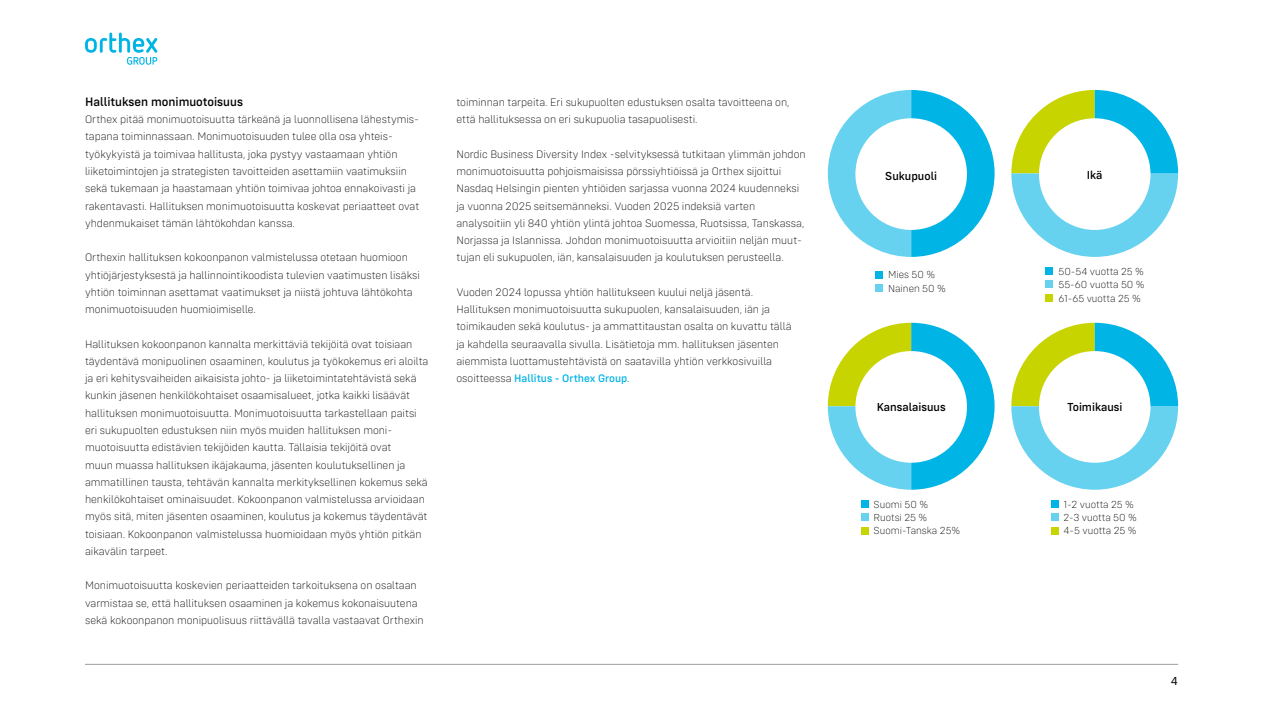
<style>
.page{position:relative;width:1263px;height:711px;background:#fff}
.page>*{position:absolute;margin:0;border:0;box-sizing:border-box;transform-origin:0 0}
.t1{font:500 12.75px "Config Rounded";color:#000}
.t2{font:500 12px "Config Rounded";color:#000}
.t3{font:12px "Config Rounded";color:#000}
.t4{font:200 11.25px/17.2px "Config Rounded";color:#000}
.t5{font:200 10.5px/13.2px "Config Rounded";color:#000}
.s1{font-weight:500;color:#00b4e5}
</style>
<div class="page">
<hr style="left:85px;top:663px;width:1093px;height:1px;background:#9d9d9c">
<svg style="left:828px;top:90px;width:166px;height:167px"></svg>
<div style="left:855px;top:118px;width:112px;height:112px;background:#fff;border-radius:50%"></div>
<div style="left:875px;top:284px;width:8px;height:8px;background:#66d2ef"></div>
<div style="left:875px;top:270px;width:8px;height:8px;background:#00b4e5"></div>
<svg style="left:1011px;top:90px;width:167px;height:167px"></svg>
<div style="left:1039px;top:118px;width:111px;height:112px;background:#fff;border-radius:50%"></div>
<div style="left:1045px;top:267px;width:8px;height:8px;background:#00b4e5"></div>
<div style="left:1045px;top:280px;width:8px;height:8px;background:#66d2ef"></div>
<div style="left:1045px;top:294px;width:8px;height:7px;background:#c8d400"></div>
<svg style="left:828px;top:322px;width:166px;height:167px"></svg>
<div style="left:855px;top:351px;width:112px;height:111px;background:#fff;border-radius:50%"></div>
<div style="left:861px;top:499px;width:7px;height:8px;background:#00b4e5"></div>
<div style="left:861px;top:513px;width:7px;height:7px;background:#66d2ef"></div>
<div style="left:861px;top:526px;width:7px;height:8px;background:#c8d400"></div>
<svg style="left:1011px;top:322px;width:167px;height:167px"></svg>
<div style="left:1039px;top:351px;width:111px;height:111px;background:#fff;border-radius:50%"></div>
<div style="left:1050px;top:499px;width:8px;height:8px;background:#00b4e5"></div>
<div style="left:1050px;top:513px;width:8px;height:7px;background:#66d2ef"></div>
<div style="left:1050px;top:526px;width:8px;height:8px;background:#c8d400"></div>
<svg style="left:85px;top:33px;width:72px;height:32px"></svg>
<p class="t1" style="left:85px;top:94px;width:159px">Hallituksen monimuotoisuus</p>
<p class="t4" style="left:85px;top:111px;width:336px">Orthex pitää monimuotoisuutta tärkeänä ja luonnollisena lähestymis&shy;tapana toiminnassaan. Monimuotoisuuden tulee olla osa yhteis&shy;työkykyistä ja toimivaa hallitusta, joka pystyy vastaamaan yhtiön liiketoimintojen ja strategisten tavoitteiden asettamiin vaatimuksiin sekä tukemaan ja haastamaan yhtiön toimivaa johtoa ennakoivasti ja rakentavasti. Hallituksen monimuotoisuutta koskevat periaatteet ovat yhdenmukaiset tämän lähtökohdan kanssa.</p>
<p class="t4" style="left:85px;top:249px;width:336px">Orthexin hallituksen kokoonpanon valmistelussa otetaan huomioon yhtiöjärjestyksestä ja hallinnointikoodista tulevien vaatimusten lisäksi yhtiön toiminnan asettamat vaatimukset ja niistä johtuva lähtökohta monimuotoisuuden huomioimiselle.</p>
<p class="t4" style="left:85px;top:335px;width:345px">Hallituksen kokoonpanon kannalta merkittäviä tekijöitä ovat toisiaan täydentävä monipuolinen osaaminen, koulutus ja työkokemus eri aloilta ja eri kehitysvaiheiden aikaisista johto- ja liiketoimintatehtävistä sekä kunkin jäsenen henkilökohtaiset osaamisalueet, jotka kaikki lisäävät hallituksen monimuotoisuutta. Monimuotoisuutta tarkastellaan paitsi eri sukupuolten edustuksen niin myös muiden hallituksen moni&shy;muotoisuutta edistävien tekijöiden kautta. Tällaisia tekijöitä ovat<br>muun muassa hallituksen ikäjakauma, jäsenten koulutuksellinen ja ammatillinen tausta, tehtävän kannalta merkityksellinen kokemus sekä henkilökohtaiset ominaisuudet. Kokoonpanon valmistelussa arvioidaan myös sitä, miten jäsenten osaaminen, koulutus ja kokemus täydentävät toisiaan. Kokoonpanon valmistelussa huomioidaan myös yhtiön pitkän aikavälin tarpeet.</p>
<p class="t4" style="left:85px;top:576px;width:340px">Monimuotoisuutta koskevien periaatteiden tarkoituksena on osaltaan varmistaa se, että hallituksen osaaminen ja kokemus kokonaisuutena sekä kokoonpanon monipuolisuus riittävällä tavalla vastaavat Orthexin</p>
<p class="t4" style="left:456px;top:93px;width:334px">toiminnan tarpeita. Eri sukupuolten edustuksen osalta tavoitteena on, että hallituksessa on eri sukupuolia tasapuolisesti.</p>
<p class="t4" style="left:456px;top:145px;width:351px">Nordic Business Diversity Index -selvityksessä tutkitaan ylimmän johdon monimuotoisuutta pohjoismaisissa pörssiyhtiöissä ja Orthex sijoittui Nasdaq Helsingin pienten yhtiöiden sarjassa vuonna 2024 kuudenneksi ja vuonna 2025 seitsemänneksi. Vuoden 2025 indeksiä varten analysoitiin yli 840 yhtiön ylintä johtoa Suomessa, Ruotsissa, Tanskassa, Norjassa ja Islannissa. Johdon monimuotoisuutta arvioitiin neljän muut&shy;tujan eli sukupuolen, iän, kansalaisuuden ja koulutuksen perusteella.</p>
<p class="t4" style="left:456px;top:283px;width:337px">Vuoden 2024 lopussa yhtiön hallitukseen kuului neljä jäsentä.<br>Hallituksen monimuotoisuutta sukupuolen, kansalaisuuden, iän ja toimikauden sekä koulutus- ja ammattitaustan osalta on kuvattu tällä ja kahdella seuraavalla sivulla. Lisätietoja mm. hallituksen jäsenten aiemmista luottamustehtävistä on saatavilla yhtiön verkkosivuilla osoitteessa <span class="s1">Hallitus - Orthex Group</span>.</p>
<p class="t2" style="left:885px;top:169px;width:53px">Sukupuoli</p>
<p class="t5" style="left:888px;top:268px;width:59px">Mies 50 %<br>Nainen 50 %</p>
<p class="t2" style="left:877px;top:400px;width:70px">Kansalaisuus</p>
<p class="t5" style="left:874px;top:497px;width:88px">Suomi 50 %<br>Ruotsi 25 %<br>Suomi-Tanska 25%</p>
<p class="t2" style="left:1087px;top:167px;width:17px">Ikä</p>
<p class="t5" style="left:1058px;top:265px;width:88px;text-align:justify">50-54 vuotta 25 % 55-60 vuotta 50 % 61-65 vuotta 25 %</p>
<p class="t2" style="left:1067px;top:400px;width:57px">Toimikausi</p>
<p class="t5" style="left:1063px;top:497px;width:75px">1-2 vuotta 25 %<br>2-3 vuotta 50 %<br>4-5 vuotta 25 %</p>
<p class="t3" style="left:1171px;top:673px;width:9px">4</p>
</div>
